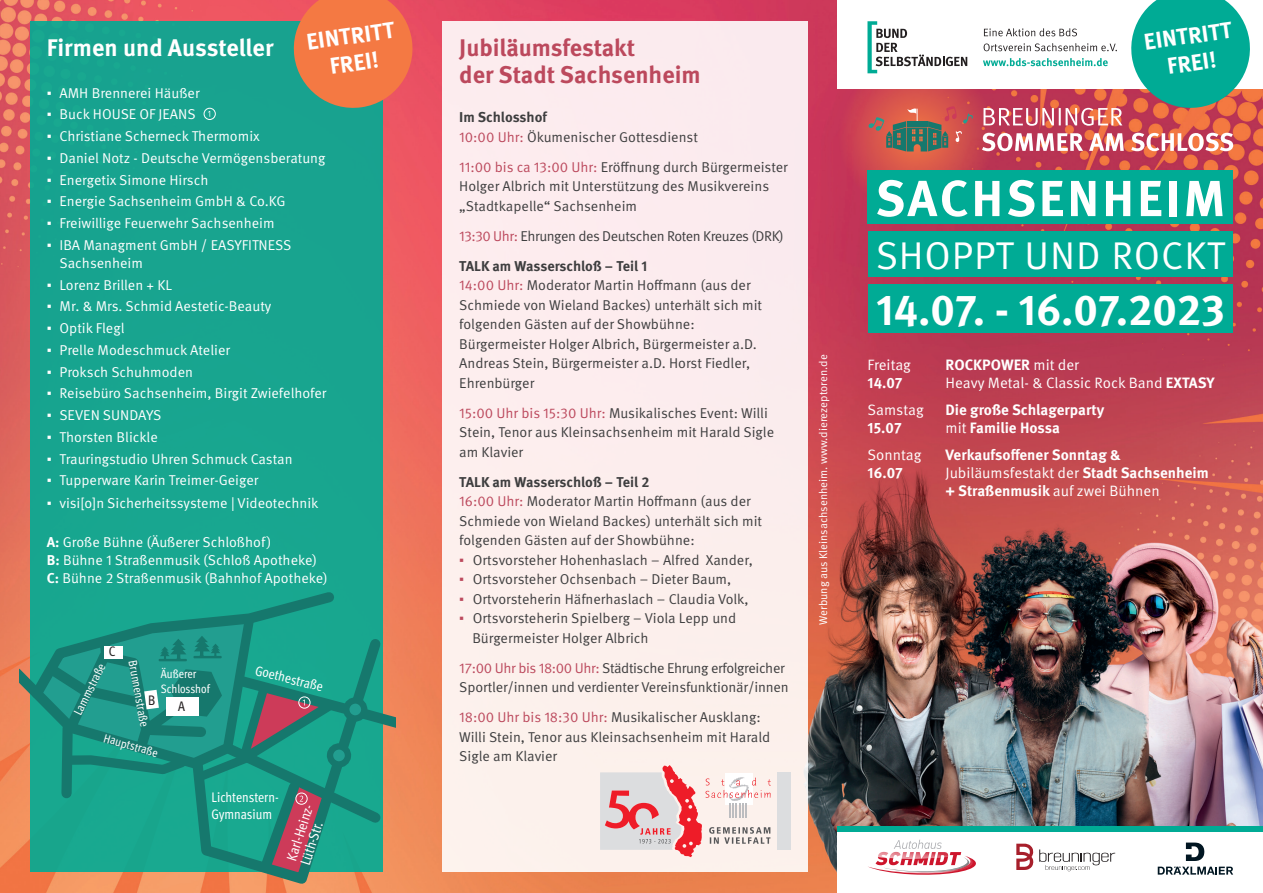
<style>
.page{position:relative;width:1263px;height:893px;background:#fff}
.page>*{position:absolute;margin:0;border:0;box-sizing:border-box;transform-origin:0 0}
.t1{font:700 50.55px "Meta Pro";letter-spacing:.06em;color:#fff}
.t2{font:700 43.5px "Meta Pro";letter-spacing:-.005em;color:#fff}
.t3{font:38.7px "Meta Pro";letter-spacing:.025em;color:#fff}
.t4{font:700 24px/27px "Meta Pro";color:#bc495d}
.t5{font:700 24px "Meta Pro";color:#fff}
.t6{font:700 22.95px/27.2px "Meta Pro";color:#fff;text-align:center}
.t7{font:15px/18px "Meta Pro";color:#fff}
.t8{font:700 15px "Meta Pro";color:#fff}
.t9{font:14.25px/19.5px "Meta Pro";color:#3e3e3f}
.t10{font:14.25px/18px "Meta Pro";color:#fff}
.t11{font:14.25px/19.5px "Meta Pro";letter-spacing:-.02em;color:#3e3e3f}
.t12{font:14.25px/30px "Meta Pro";letter-spacing:-.03em;color:#3e3e3f}
.t13{font:condensed 14.25px/14.2px "Meta Pro";color:#fff}
.t14{font:condensed 13.8px/16.6px "Meta Pro";color:#fff}
.t15{font:condensed 13.8px "Meta Pro";color:#231f20}
.t16{font:condensed 12.15px/14.2px "Meta Pro";color:#fff}
.t17{font:11.25px "Meta Pro";color:#fff}
.s1{font-family:"Arial"}
.s2{font-weight:700}
.s3{color:#bc495d}
.s4{font-family:"Arial";color:#bc495d}
.s5{font-weight:400}
</style>
<div class="page">
<img style="left:0;top:0;width:1263px;height:893px">
<svg style="left:838px;top:57px;width:156px;height:157px;background:#ce494f"></svg>
<div style="left:838px;top:0;width:425px;height:89px;background:#fff"></div>
<svg style="left:867px;top:21px;width:100px;height:52px"></svg>
<svg style="left:868px;top:106px;width:105px;height:45px;background:#a06458"></svg>
<svg style="left:982px;top:133px;width:251px;height:18px"></svg>
<div style="left:838px;top:831px;width:425px;height:62px;background:#fff"></div>
<div style="left:838px;top:826px;width:425px;height:6px;background:#00ab95"></div>
<svg style="left:1186px;top:842px;width:18px;height:19px"></svg>
<svg style="left:1158px;top:867px;width:75px;height:8px"></svg>
<svg style="left:868px;top:840px;width:108px;height:35px"></svg>
<svg style="left:1016px;top:844px;width:17px;height:26px"></svg>
<svg style="left:1039px;top:849px;width:76px;height:22px"></svg>
<svg style="left:983px;top:0;width:271px;height:126px"></svg>
<div style="left:868px;top:232px;width:365px;height:45px;background:#00ab95"></div>
<div style="left:867px;top:170px;width:366px;height:54px;background:#00ab95"></div>
<div style="left:868px;top:284px;width:364px;height:49px;background:#00ab95"></div>
<div style="left:442px;top:21px;width:366px;height:851px;background:#fcedee"></div>
<div style="left:30px;top:21px;width:353px;height:851px;background:#18a48f"></div>
<div style="left:778px;top:772px;width:13px;height:78px;background:#dcdddf"></div>
<svg style="left:600px;top:765px;width:171px;height:92px"></svg>
<svg style="left:290px;top:0;width:126px;height:112px;background:#d87850"></svg>
<svg style="left:19px;top:592px;width:376px;height:287px"></svg>
<div style="left:204px;top:108px;width:12px;height:12px;border:1px solid #fff;border-radius:50%"></div>
<h3 class="t6" style="left:305px;top:27px;width:90px;rotate:-8deg">EINTRITT<br>FREI!</h3>
<h3 class="t5" style="left:47px;top:29px;width:228px">Firmen und Aussteller</h3>
<p class="t10" style="left:47px;top:83px;width:154px"><span class="s1">▪</span> AMH Brennerei Häußer</p>
<p class="t10" style="left:47px;top:105px;width:150px"><span class="s1">▪</span> Buck HOUSE OF JEANS</p>
<p class="t10" style="left:47px;top:126px;width:214px"><span class="s1">▪</span> Christiane Scherneck Thermomix</p>
<p class="t10" style="left:47px;top:148px;width:280px"><span class="s1">▪</span> Daniel Notz - Deutsche Vermögensberatung</p>
<p class="t10" style="left:47px;top:170px;width:163px"><span class="s1">▪</span> Energetix Simone Hirsch</p>
<p class="t10" style="left:47px;top:191px;width:240px"><span class="s1">▪</span> Energie Sachsenheim GmbH &amp; Co.KG</p>
<p class="t10" style="left:47px;top:213px;width:229px"><span class="s1">▪</span> Freiwillige Feuerwehr Sachsenheim</p>
<p class="t10" style="left:60px;top:235px;width:233px;text-indent:-13px"><span class="s1">▪</span> IBA Managment GmbH / EASYFITNESS<br>Sachsenheim</p>
<p class="t10" style="left:47px;top:275px;width:127px"><span class="s1">▪</span> Lorenz Brillen + KL</p>
<p class="t10" style="left:47px;top:296px;width:226px"><span class="s1">▪</span> Mr. &amp; Mrs. Schmid Aestetic-Beauty</p>
<p class="t10" style="left:47px;top:318px;width:79px"><span class="s1">▪</span> Optik Flegl</p>
<p class="t10" style="left:47px;top:340px;width:185px"><span class="s1">▪</span> Prelle Modeschmuck Atelier</p>
<p class="t10" style="left:47px;top:362px;width:148px"><span class="s1">▪</span> Proksch Schuhmoden</p>
<p class="t10" style="left:47px;top:383px;width:281px"><span class="s1">▪</span> Reisebüro Sachsenheim, Birgit Zwiefelhofer</p>
<p class="t10" style="left:47px;top:405px;width:116px"><span class="s1">▪</span> SEVEN SUNDAYS</p>
<p class="t10" style="left:47px;top:427px;width:113px"><span class="s1">▪</span> Thorsten Blickle</p>
<p class="t10" style="left:47px;top:449px;width:247px"><span class="s1">▪</span> Trauringstudio Uhren Schmuck Castan</p>
<p class="t10" style="left:47px;top:470px;width:213px"><span class="s1">▪</span> Tupperware Karin Treimer-Geiger</p>
<p class="t10" style="left:47px;top:493px;width:273px"><span class="s1">▪</span> visi[o]n Sicherheitssysteme | Videotechnik</p>
<p class="t10" style="left:47px;top:532px;width:283px"><span class="s2">A:</span> Große Bühne (Äußerer Schloßhof)<br><span class="s2">B:</span> Bühne 1 Straßenmusik (Schloß Apotheke)<br><span class="s2">C:</span> Bühne 2 Straßenmusik (Bahnhof Apotheke)</p>
<p class="t15" style="left:109px;top:641px;width:8px">C</p>
<p class="t16" style="left:141px;top:659px;width:69px;rotate:80deg">Brunnenstraße</p>
<p class="t16" style="left:70px;top:711px;width:58px;rotate:-64deg">Lammstraße</p>
<p class="t16" style="left:106px;top:730px;width:57px;rotate:16deg">Hauptstraße</p>
<p class="t16" style="left:161px;top:666px;width:50px">Äußerer<br>Schlosshof</p>
<p class="t15" style="left:148px;top:690px;width:9px">B</p>
<p class="t15" style="left:178px;top:696px;width:8px">A</p>
<p class="t14" style="left:258px;top:661px;width:71px;rotate:14deg">Goethestraße</p>
<p class="t14" style="left:212px;top:788px;width:69px">Lichtenstern-<br>Gymnasium</p>
<p class="t13" style="left:283px;top:857px;width:63px;rotate:-72deg">Karl-Heinz-<br>Lüth-Str.</p>
<h3 class="t4" style="left:459px;top:33px;width:243px">Jubiläumsfestakt<br>der Stadt Sachsenheim</h3>
<p class="t9" style="left:459px;top:107px;width:240px"><span class="s2">Im Schlosshof<br></span><span class="s3">10:00 Uhr:</span> Ökumenischer Gottesdienst</p>
<p class="t9" style="left:459px;top:156px;width:330px"><span class="s3">11:00 bis ca 13:00 Uhr:</span> Eröffnung durch Bürgermeister<br>Holger Albrich mit Unterstützung des Musikvereins „Stadtkapelle“ Sachsenheim</p>
<p class="t12" style="left:459px;top:220px;width:326px"><span class="s3">13:30 Uhr:</span> Ehrungen des Deutschen Roten Kreuzes (DRK)<br><span class="s2">TALK am Wasserschloß – Teil 1</span></p>
<p class="t9" style="left:459px;top:275px;width:304px"><span class="s3">14:00 Uhr:</span> Moderator Martin Hoffmann (aus der Schmiede von Wieland Backes) unterhält sich mit folgenden Gästen auf der Showbühne:<br>Bürgermeister Holger Albrich, Bürgermeister a.D.<br>Andreas Stein, Bürgermeister a.D. Horst Fiedler, Ehrenbürger</p>
<p class="t9" style="left:459px;top:402px;width:316px"><span class="s3">15:00 Uhr bis 15:30 Uhr:</span> Musikalisches Event: Willi<br>Stein, Tenor aus Kleinsachsenheim mit Harald Sigle am Klavier</p>
<p class="t9" style="left:459px;top:471px;width:304px"><span class="s2">TALK am Wasserschloß – Teil 2<br></span><span class="s3">16:00 Uhr:</span> Moderator Martin Hoffmann (aus der Schmiede von Wieland Backes) unterhält sich mit folgenden Gästen auf der Showbühne:</p>
<p class="t9" style="left:459px;top:549px;width:295px"><span class="s4">▪</span> Ortsvorsteher Hohenhaslach – Alfred Xander,</p>
<p class="t9" style="left:459px;top:569px;width:273px"><span class="s4">▪</span> Ortsvorsteher Ochsenbach – Dieter Baum,</p>
<p class="t9" style="left:459px;top:588px;width:291px"><span class="s4">▪</span> Ortvorsteherin Häfnerhaslach – Claudia Volk,</p>
<p class="t9" style="left:472px;top:608px;width:265px;text-indent:-13px"><span class="s4">▪</span> Ortsvorsteherin Spielberg – Viola Lepp und<br>Bürgermeister Holger Albrich</p>
<p class="t11" style="left:459px;top:657px;width:331px"><span class="s3">17:00 Uhr bis 18:00 Uhr:</span> Städtische Ehrung erfolgreicher<br>Sportler/innen und verdienter Vereinsfunktionär/innen</p>
<p class="t9" style="left:459px;top:707px;width:313px"><span class="s3">18:00 Uhr bis 18:30 Uhr:</span> Musikalischer Ausklang:<br>Willi Stein, Tenor aus Kleinsachsenheim mit Harald<br>Sigle am Klavier</p>
<p class="t17" style="left:815px;top:625px;width:271px;rotate:-90deg">Werbung aus Kleinsachsenheim. www.dierezeptoren.de</p>
<h3 class="t6" style="left:1142px;top:27px;width:90px;rotate:-8deg">EINTRITT<br>FREI!</h3>
<h1 class="t1" style="left:875px;top:159px;width:351px">SACHSENHEIM</h1>
<h3 class="t3" style="left:876px;top:226px;width:351px">SHOPPT UND ROCKT</h3>
<h2 class="t2" style="left:876px;top:276px;width:350px">14.07. - 16.07.2023</h2>
<p class="t7" style="left:867px;top:355px;width:45px">Freitag</p>
<p class="t8" style="left:945px;top:353px;width:135px">ROCKPOWER <span class="s5">mit der</span></p>
<p class="t8" style="left:867px;top:371px;width:37px">14.07</p>
<p class="t7" style="left:945px;top:373px;width:271px">Heavy Metal- &amp; Classic Rock Band <span class="s2">EXTASY</span></p>
<p class="t7" style="left:867px;top:400px;width:58px">Samstag</p>
<p class="t8" style="left:945px;top:398px;width:160px">Die große Schlagerparty</p>
<p class="t8" style="left:867px;top:416px;width:36px">15.07</p>
<p class="t8" style="left:945px;top:416px;width:116px"><span class="s5">mit</span> Familie Hossa</p>
<p class="t7" style="left:867px;top:445px;width:55px">Sonntag</p>
<p class="t8" style="left:945px;top:443px;width:177px">Verkaufsoffener Sonntag &amp;</p>
<p class="t8" style="left:867px;top:461px;width:37px">16.07</p>
<p class="t7" style="left:945px;top:463px;width:265px">Jubiläumsfestakt der <span class="s2">Stadt Sachsenheim + Straßenmusik</span> auf zwei Bühnen</p>
</div>
